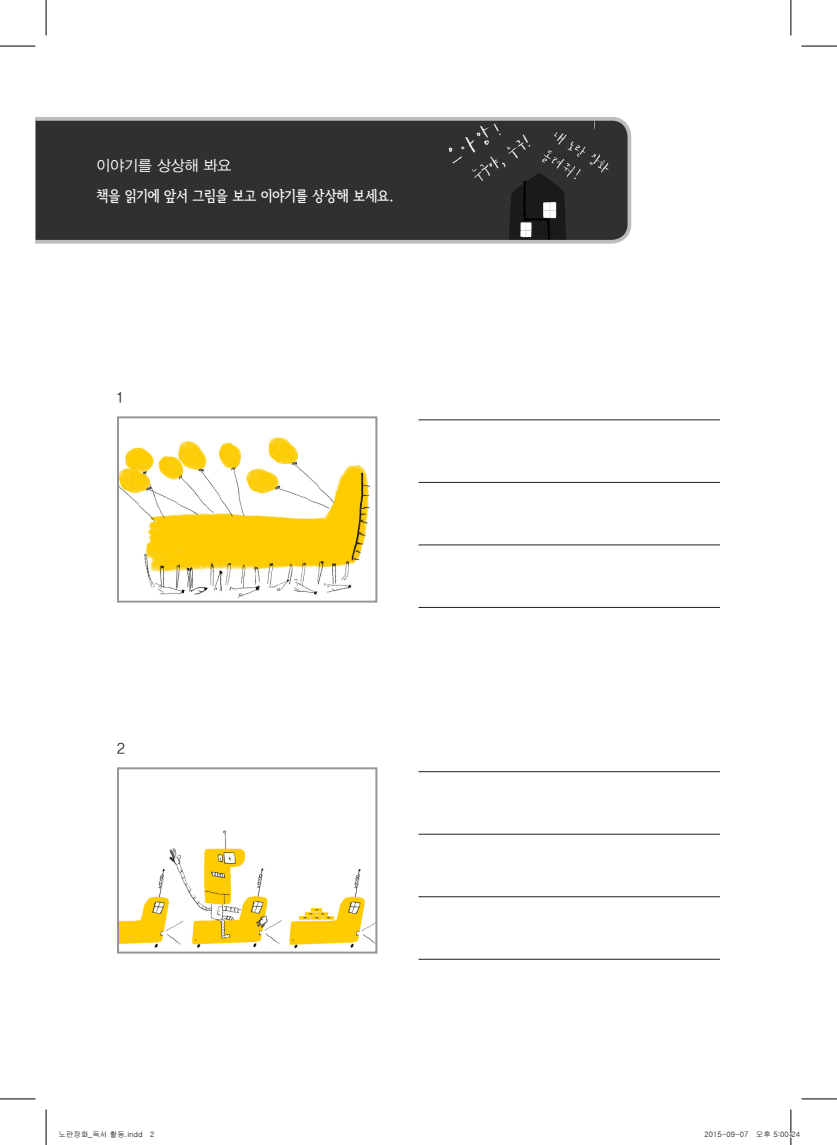
<style>
.page{position:relative;width:837px;height:1145px;background:#fff}
.page>*{position:absolute;margin:0;border:0;box-sizing:border-box;transform-origin:0 0}
.t1{font:15px "Se H CB";color:#fff}
.t2{font:15px "YDVYGO12";color:#fff}
.t3{font:15px "YDVYGO12";color:#231f20}
.t4{font:7.5px "Gulim";color:#000}
</style>
<div class="page">
<svg style="left:35px;top:117px;width:596px;height:127px;background:#3b3b3b"></svg>
<img style="left:120px;top:437px;width:251px;height:161px">
<div style="left:117px;top:416px;width:260px;height:186px;border:2px solid #939598"></div>
<hr style="left:418px;top:419px;width:301px;height:1px;background:#231f20">
<hr style="left:418px;top:482px;width:301px;height:1px;background:#231f20">
<hr style="left:418px;top:544px;width:301px;height:1px;background:#231f20">
<hr style="left:418px;top:607px;width:301px;height:1px;background:#231f20">
<img style="left:120px;top:830px;width:254px;height:119px">
<div style="left:117px;top:767px;width:260px;height:186px;border:2px solid #939598"></div>
<hr style="left:418px;top:771px;width:301px;height:1px;background:#231f20">
<hr style="left:418px;top:834px;width:301px;height:1px;background:#231f20">
<hr style="left:418px;top:896px;width:301px;height:1px;background:#231f20">
<hr style="left:418px;top:959px;width:301px;height:1px;background:#231f20">
<hr style="left:0;top:46px;width:35px;height:1px;background:#000">
<hr style="left:801px;top:46px;width:35px;height:1px;background:#000">
<hr style="left:0;top:1098px;width:35px;height:1px;background:#000">
<hr style="left:801px;top:1098px;width:35px;height:1px;background:#000">
<hr style="left:46px;top:0;width:1px;height:35px;background:#000">
<hr style="left:46px;top:1109px;width:1px;height:35px;background:#000">
<hr style="left:790px;top:0;width:1px;height:35px;background:#000">
<hr style="left:790px;top:1109px;width:1px;height:35px;background:#000">
<svg style="left:790px;top:1131px;width:2px;height:10px"></svg>
<p class="t2" style="left:97px;top:155px;width:136px">이야기를 상상해 봐요</p>
<p class="t1" style="left:97px;top:187px;width:298px">책을 읽기에 앞서 그림을 보고 이야기를 상상해 보세요.</p>
<p class="t3" style="left:117px;top:387px;width:7px">1</p>
<p class="t3" style="left:117px;top:738px;width:9px">2</p>
<p class="t4" style="left:59px;top:1131px;width:97px">노란장화_독서 활동.indd 2</p>
<p class="t4" style="left:704px;top:1131px;width:97px">2015-09-07 오후 5:00:24</p>
</div>
